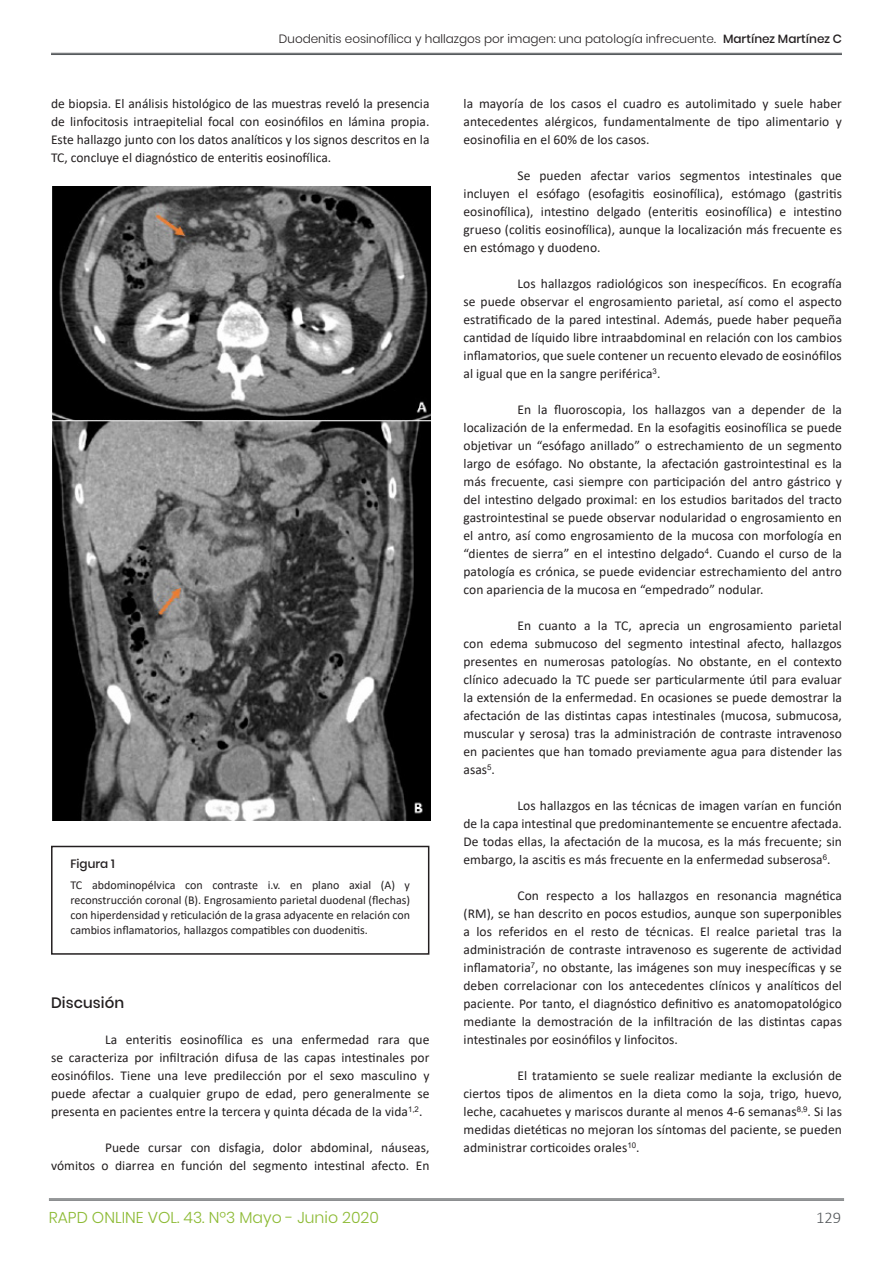
<style>
.page{position:relative;width:893px;height:1263px;background:#fff}
.page>*{position:absolute;margin:0;border:0;box-sizing:border-box;transform-origin:0 0}
.t1{font:300 16.5px "Calibri";color:#525659}
.t2{font:300 15.75px "Poppins";color:#8cba33}
.Cuerpo_de_texto{font:500 15px "Poppins";letter-spacing:.005em;color:#231f20}
.Cuerpo_de_texto-2{font:13.5px/18px "Calibri";letter-spacing:.005em;color:#231f20;text-align:justify}
.Cuerpo_de_texto-3{font:12px/15px "Calibri";color:#231f20;text-align:justify}
.t3{font:300 12px "Poppins";color:#231f20}
.Pie_Foto_-_Nombre{font:500 12px "Poppins";color:#231f20}
.s1{font-weight:500}
</style>
<div class="page">
<hr style="left:49px;top:1199px;width:795px;height:1px;background:#525659">
<hr style="left:49px;top:1200px;width:795px;height:1px;background:#525659">
<hr style="left:51px;top:53px;width:791px;height:1px;background:#525659">
<hr style="left:51px;top:54px;width:791px;height:1px;background:#525659">
<div style="left:51px;top:846px;width:378px;height:109px;border:2px solid #231f20"></div>
<img style="left:52px;top:186px;width:379px;height:635px">
<p class="t3" style="left:279px;top:32px;width:564px">Duodenitis eosinofílica y hallazgos por imagen: una patología infrecuente. <span class="s1">Martínez Martínez C</span></p>
<p class="Cuerpo_de_texto-2" style="left:51px;top:94px;width:380px">de biopsia. El análisis histológico de las muestras reveló la presencia de linfocitosis intraepitelial focal con eosinófilos en lámina propia.<br>Este hallazgo junto con los datos analíticos y los signos descritos en la TC, concluye el diagnóstico de enteritis eosinofílica.</p>
<p class="Pie_Foto_-_Nombre" style="left:70px;top:857px;width:46px">Figura 1</p>
<p class="Cuerpo_de_texto-3" style="left:70px;top:878px;width:341px">TC abdominopélvica con contraste i.v. en plano axial (A) y reconstrucción coronal (B). Engrosamiento parietal duodenal (flechas) con hiperdensidad y reticulación de la grasa adyacente en relación con cambios inflamatorios, hallazgos compatibles con duodenitis.</p>
<p class="Cuerpo_de_texto" style="left:51px;top:994px;width:75px">Discusión</p>
<p class="Cuerpo_de_texto-2" style="left:51px;top:1030px;width:380px;text-indent:54px">La enteritis eosinofílica es una enfermedad rara que se caracteriza por infiltración difusa de las capas intestinales por eosinófilos. Tiene una leve predilección por el sexo masculino y puede afectar a cualquier grupo de edad, pero generalmente se presenta en pacientes entre la tercera y quinta década de la vida<sup>1,2</sup>.</p>
<p class="Cuerpo_de_texto-2" style="left:51px;top:1138px;width:380px;text-align:right">Puede cursar con disfagia, dolor abdominal, náuseas,<br>vómitos o diarrea en función del segmento intestinal afecto. En</p>
<p class="Cuerpo_de_texto-2" style="left:463px;top:94px;width:380px">la mayoría de los casos el cuadro es autolimitado y suele haber antecedentes alérgicos, fundamentalmente de tipo alimentario y eosinofilia en el 60% de los casos.</p>
<p class="Cuerpo_de_texto-2" style="left:463px;top:166px;width:380px;text-indent:54px">Se pueden afectar varios segmentos intestinales que incluyen el esófago (esofagitis eosinofílica), estómago (gastritis eosinofílica), intestino delgado (enteritis eosinofílica) e intestino grueso (colitis eosinofílica), aunque la localización más frecuente es en estómago y duodeno.</p>
<p class="Cuerpo_de_texto-2" style="left:463px;top:274px;width:380px;text-indent:54px">Los hallazgos radiológicos son inespecíficos. En ecografía se puede observar el engrosamiento parietal, así como el aspecto estratificado de la pared intestinal. Además, puede haber pequeña cantidad de líquido libre intraabdominal en relación con los cambios inflamatorios, que suele contener un recuento elevado de eosinófilos al igual que en la sangre periférica<sup>3</sup>.</p>
<p class="Cuerpo_de_texto-2" style="left:463px;top:400px;width:380px;text-indent:54px">En la fluoroscopia, los hallazgos van a depender de la localización de la enfermedad. En la esofagitis eosinofílica se puede objetivar un “esófago anillado” o estrechamiento de un segmento largo de esófago. No obstante, la afectación gastrointestinal es la más frecuente, casi siempre con participación del antro gástrico y del intestino delgado proximal: en los estudios baritados del tracto gastrointestinal se puede observar nodularidad o engrosamiento en el antro, así como engrosamiento de la mucosa con morfología en “dientes de sierra” en el intestino delgado<sup>4</sup>. Cuando el curso de la patología es crónica, se puede evidenciar estrechamiento del antro con apariencia de la mucosa en “empedrado” nodular.</p>
<p class="Cuerpo_de_texto-2" style="left:463px;top:616px;width:380px;text-indent:54px">En cuanto a la TC, aprecia un engrosamiento parietal con edema submucoso del segmento intestinal afecto, hallazgos presentes en numerosas patologías. No obstante, en el contexto clínico adecuado la TC puede ser particularmente útil para evaluar la extensión de la enfermedad. En ocasiones se puede demostrar la afectación de las distintas capas intestinales (mucosa, submucosa, muscular y serosa) tras la administración de contraste intravenoso en pacientes que han tomado previamente agua para distender las asas<sup>5</sup>.</p>
<p class="Cuerpo_de_texto-2" style="left:463px;top:796px;width:380px;text-indent:54px">Los hallazgos en las técnicas de imagen varían en función de la capa intestinal que predominantemente se encuentre afectada.<br>De todas ellas, la afectación de la mucosa, es la más frecuente; sin embargo, la ascitis es más frecuente en la enfermedad subserosa<sup>6</sup>.</p>
<p class="Cuerpo_de_texto-2" style="left:463px;top:886px;width:380px;text-indent:54px">Con respecto a los hallazgos en resonancia magnética (RM), se han descrito en pocos estudios, aunque son superponibles a los referidos en el resto de técnicas. El realce parietal tras la administración de contraste intravenoso es sugerente de actividad inflamatoria<sup>7</sup>, no obstante, las imágenes son muy inespecíficas y se deben correlacionar con los antecedentes clínicos y analíticos del paciente. Por tanto, el diagnóstico definitivo es anatomopatológico mediante la demostración de la infiltración de las distintas capas intestinales por eosinófilos y linfocitos.</p>
<p class="Cuerpo_de_texto-2" style="left:463px;top:1066px;width:380px;text-indent:54px">El tratamiento se suele realizar mediante la exclusión de ciertos tipos de alimentos en la dieta como la soja, trigo, huevo, leche, cacahuetes y mariscos durante al menos 4-6 semanas<sup>8,9</sup>. Si las medidas dietéticas no mejoran los síntomas del paciente, se pueden administrar corticoides orales<sup>10</sup>.</p>
<p class="t2" style="left:49px;top:1208px;width:332px">RAPD ONLINE VOL. 43. Nº3 Mayo - Junio 2020</p>
<p class="t1" style="left:816px;top:1207px;width:27px">129</p>
</div>
